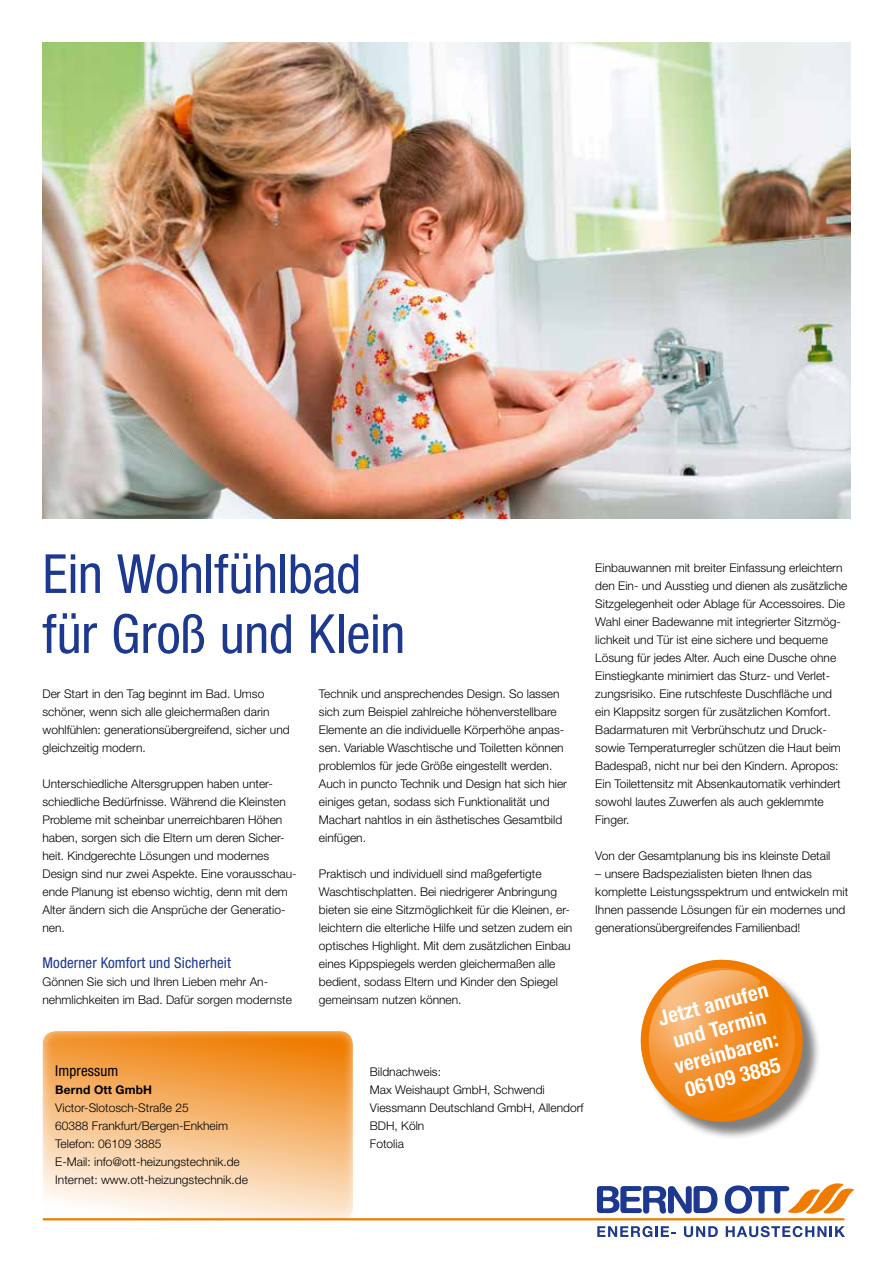
<style>
.page{position:relative;width:893px;height:1263px;background:#fff}
.page>*{position:absolute;margin:0;border:0;box-sizing:border-box;transform-origin:0 0}
.t1{font:condensed 54px/60px "Helvetica Neue LT Std";letter-spacing:-.01em;color:#1c388f}
.t2{font:700 condensed 21px/25.2px "Helvetica Neue LT Std";color:#fff}
.t3{font:condensed 15px "Helvetica Neue LT Std";letter-spacing:.01em;color:#1c388f}
.t4{font:condensed 15px "Helvetica Neue LT Std";letter-spacing:.01em;color:#000}
.t5{font:300 12px/18px "Helvetica Neue LT Std";color:#000}
.t6{font:700 12px "Helvetica Neue LT Std";letter-spacing:.01em;color:#000}
</style>
<div class="page">
<img style="left:43px;top:43px;width:807px;height:475px">
<div style="left:41px;top:1031px;width:313px;height:191px;background:#fff;opacity:.75"></div>
<hr style="left:44px;top:1218px;width:800px;height:2px;background:#ef7c00">
<svg style="left:597px;top:1186px;width:120px;height:27px"></svg>
<svg style="left:725px;top:1183px;width:129px;height:31px"></svg>
<svg style="left:597px;top:1226px;width:79px;height:11px"></svg>
<svg style="left:684px;top:1226px;width:34px;height:11px"></svg>
<svg style="left:726px;top:1226px;width:119px;height:11px"></svg>
<div style="left:643px;top:962px;width:178px;height:178px;background:#000;opacity:.5"></div>
<svg style="left:640px;top:959px;width:167px;height:167px"></svg>
<h1 class="t1" style="left:43px;top:543px;width:364px">Ein Wohlfühlbad für Groß und Klein</h1>
<p class="t5" style="left:43px;top:685px;width:249px">Der Start in den Tag beginnt im Bad. Umso schöner, wenn sich alle gleichermaßen darin wohlfühlen: generationsübergreifend, sicher und gleichzeitig modern.</p>
<p class="t5" style="left:43px;top:775px;width:256px">Unterschiedliche Altersgruppen haben unter&shy;schiedliche Bedürfnisse. Während die Kleinsten Probleme mit scheinbar unerreichbaren Höhen haben, sorgen sich die Eltern um deren Sicher&shy;heit. Kindgerechte Lösungen und modernes Design sind nur zwei Aspekte. Eine vorausschau&shy;ende Planung ist ebenso wichtig, denn mit dem Alter ändern sich die Ansprüche der Generatio&shy;nen.</p>
<p class="t3" style="left:43px;top:954px;width:190px">Moderner Komfort und Sicherheit</p>
<p class="t5" style="left:43px;top:973px;width:251px">Gönnen Sie sich und Ihren Lieben mehr An&shy;nehmlichkeiten im Bad. Dafür sorgen modernste</p>
<p class="t5" style="left:319px;top:685px;width:250px">Technik und ansprechendes Design. So lassen sich zum Beispiel zahlreiche höhenverstellbare Elemente an die individuelle Körperhöhe anpas&shy;sen. Variable Waschtische und Toiletten können problemlos für jede Größe eingestellt werden.<br>Auch in puncto Technik und Design hat sich hier einiges getan, sodass sich Funktionalität und Machart nahtlos in ein ästhetisches Gesamtbild einfügen.</p>
<p class="t5" style="left:319px;top:865px;width:255px">Praktisch und individuell sind maßgefertigte Waschtischplatten. Bei niedrigerer Anbringung bieten sie eine Sitzmöglichkeit für die Kleinen, er&shy;leichtern die elterliche Hilfe und setzen zudem ein optisches Highlight. Mit dem zusätzlichen Einbau eines Kippspiegels werden gleichermaßen alle bedient, sodass Eltern und Kinder den Spiegel gemeinsam nutzen können.</p>
<p class="t4" style="left:55px;top:1062px;width:65px">Impressum</p>
<p class="t6" style="left:55px;top:1083px;width:98px">Bernd Ott GmbH</p>
<p class="t5" style="left:55px;top:1099px;width:194px">Victor-Slotosch-Straße 25<br>60388 Frankfurt/Bergen-Enkheim<br>Telefon: 06109 3885<br>E-Mail: info@ott-heizungstechnik.de<br>Internet: www.ott-heizungstechnik.de</p>
<p class="t5" style="left:370px;top:1063px;width:215px">Bildnachweis:<br>Max Weishaupt GmbH, Schwendi<br>Viessmann Deutschland GmbH, Allendorf<br>BDH, Köln<br>Fotolia</p>
<p class="t5" style="left:595px;top:559px;width:254px">Einbauwannen mit breiter Einfassung erleichtern den Ein- und Ausstieg und dienen als zusätzliche Sitzgelegenheit oder Ablage für Accessoires. Die Wahl einer Badewanne mit integrierter Sitzmög&shy;lichkeit und Tür ist eine sichere und bequeme Lösung für jedes Alter. Auch eine Dusche ohne Einstiegkante minimiert das Sturz- und Verlet&shy;zungsrisiko. Eine rutschfeste Duschfläche und ein Klappsitz sorgen für zusätzlichen Komfort.<br>Badarmaturen mit Verbrühschutz und Druck&shy;sowie Temperaturregler schützen die Haut beim Badespaß, nicht nur bei den Kindern. Apropos:<br>Ein Toilettensitz mit Absenkautomatik verhindert sowohl lautes Zuwerfen als auch geklemmte Finger.</p>
<p class="t5" style="left:595px;top:847px;width:237px">Von der Gesamtplanung bis ins kleinste Detail</p>
<p class="t5" style="left:595px;top:865px;width:254px">– unsere Badspezialisten bieten Ihnen das komplette Leistungsspektrum und entwickeln mit Ihnen passende Lösungen für ein modernes und generationsübergreifendes Familienbad!</p>
<h2 class="t2" style="left:655px;top:1006px;width:114px;rotate:-15deg">Jetzt anrufen und Termin vereinbaren:<br>06109 3885</h2>
</div>
